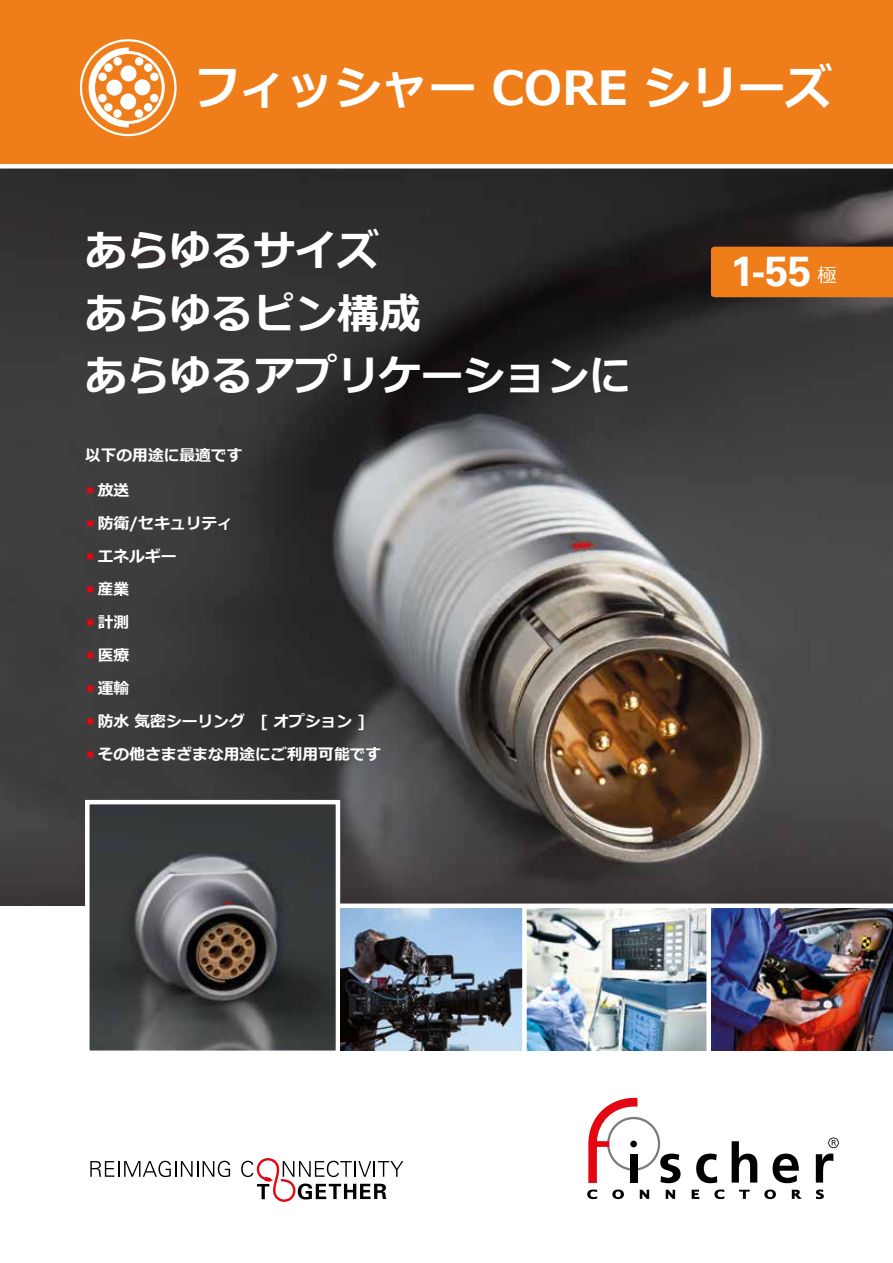
<style>
.page{position:relative;width:893px;height:1263px;background:#fff}
.page>*{position:absolute;margin:0;border:0;box-sizing:border-box;transform-origin:0 0}
.t1{font:700 47.1px "Meiryo";color:#fff}
.t2{font:700 42px/62.4px "Meiryo";color:#fff}
.t3{font:700 42px "Univers";color:#fff}
.t4{font:18.75px "Meiryo";color:#fff}
.t5{font:700 15.75px "Meiryo";color:#fff}
.s1{font-size:10.5px;color:#e30613}
</style>
<div class="page">
<img style="left:340px;top:908px;width:553px;height:142px">
<img style="left:0;top:169px;width:893px;height:737px">
<svg style="left:588px;top:1097px;width:92px;height:86px"></svg>
<svg style="left:696px;top:1153px;width:21px;height:30px"></svg>
<svg style="left:732px;top:1141px;width:25px;height:41px"></svg>
<svg style="left:773px;top:1153px;width:26px;height:30px"></svg>
<svg style="left:816px;top:1137px;width:23px;height:45px"></svg>
<svg style="left:587px;top:1189px;width:10px;height:10px"></svg>
<svg style="left:612px;top:1189px;width:12px;height:10px"></svg>
<svg style="left:640px;top:1190px;width:9px;height:9px"></svg>
<svg style="left:666px;top:1190px;width:9px;height:9px"></svg>
<svg style="left:692px;top:1190px;width:7px;height:9px"></svg>
<svg style="left:714px;top:1189px;width:10px;height:10px"></svg>
<svg style="left:739px;top:1190px;width:11px;height:9px"></svg>
<svg style="left:764px;top:1189px;width:12px;height:10px"></svg>
<svg style="left:792px;top:1190px;width:10px;height:9px"></svg>
<svg style="left:816px;top:1189px;width:8px;height:10px"></svg>
<div style="left:0;top:0;width:893px;height:166px;background:#ef7d1a"></div>
<img style="left:90px;top:805px;width:245px;height:245px">
<div style="left:85px;top:800px;width:255px;height:255px;border:4px solid #fff"></div>
<div style="left:711px;top:247px;width:182px;height:50px;background:#ef7d1a"></div>
<div style="left:0;top:164px;width:893px;height:5px;background:#fff"></div>
<svg style="left:81px;top:40px;width:94px;height:95px"></svg>
<div style="left:80px;top:39px;width:97px;height:97px;border:2px solid #fff;border-radius:50%"></div>
<div style="left:92px;top:51px;width:73px;height:73px;border:3px solid #fff;border-radius:50%"></div>
<div style="left:120px;top:94px;width:16px;height:16px;background:#fff;border-radius:50%"></div>
<div style="left:120px;top:65px;width:16px;height:16px;background:#fff;border-radius:50%"></div>
<div style="left:134px;top:79px;width:16px;height:16px;background:#fff;border-radius:50%"></div>
<div style="left:144px;top:103px;width:8px;height:9px;background:#fff;border-radius:50%"></div>
<div style="left:135px;top:109px;width:8px;height:9px;background:#fff;border-radius:50%"></div>
<div style="left:150px;top:94px;width:8px;height:8px;background:#fff;border-radius:50%"></div>
<div style="left:150px;top:73px;width:9px;height:8px;background:#fff;border-radius:50%"></div>
<div style="left:144px;top:63px;width:9px;height:9px;background:#fff;border-radius:50%"></div>
<div style="left:135px;top:57px;width:8px;height:9px;background:#fff;border-radius:50%"></div>
<svg style="left:88px;top:47px;width:42px;height:81px"></svg>
<div style="left:340px;top:903px;width:553px;height:5px;background:#fff"></div>
<div style="left:522px;top:906px;width:5px;height:148px;background:#fff"></div>
<div style="left:706px;top:906px;width:5px;height:150px;background:#fff"></div>
<svg style="left:90px;top:1161px;width:140px;height:16px"></svg>
<svg style="left:241px;top:1158px;width:162px;height:44px"></svg>
<h1 class="t1" style="left:193px;top:55px;width:640px">フィッシャー CORE シリーズ</h1>
<h2 class="t2" style="left:85px;top:222px;width:547px">あらゆるサイズ<br>あらゆるピン構成<br>あらゆるアプリケーションに</h2>
<p class="t5" style="left:85px;top:444px;width:159px">以下の用途に最適です</p>
<p class="t5" style="left:85px;top:479px;width:46px"><span class="s1">■</span>放送</p>
<p class="t5" style="left:85px;top:512px;width:150px"><span class="s1">■</span> 防衛/セキュリティ</p>
<p class="t5" style="left:85px;top:545px;width:93px"><span class="s1">■</span> エネルギー</p>
<p class="t5" style="left:85px;top:578px;width:46px"><span class="s1">■</span>産業</p>
<p class="t5" style="left:85px;top:611px;width:46px"><span class="s1">■</span>計測</p>
<p class="t5" style="left:85px;top:644px;width:46px"><span class="s1">■</span>医療</p>
<p class="t5" style="left:85px;top:677px;width:46px"><span class="s1">■</span>運輸</p>
<p class="t5" style="left:85px;top:710px;width:282px"><span class="s1">■</span> 防水 気密シーリング　[ オプション ]</p>
<p class="t5" style="left:85px;top:743px;width:298px"><span class="s1">■</span> その他さまざまな用途にご利用可能です</p>
<h2 class="t3" style="left:730px;top:246px;width:83px">1-55</h2>
<p class="t4" style="left:818px;top:262px;width:20px">極</p>
</div>
